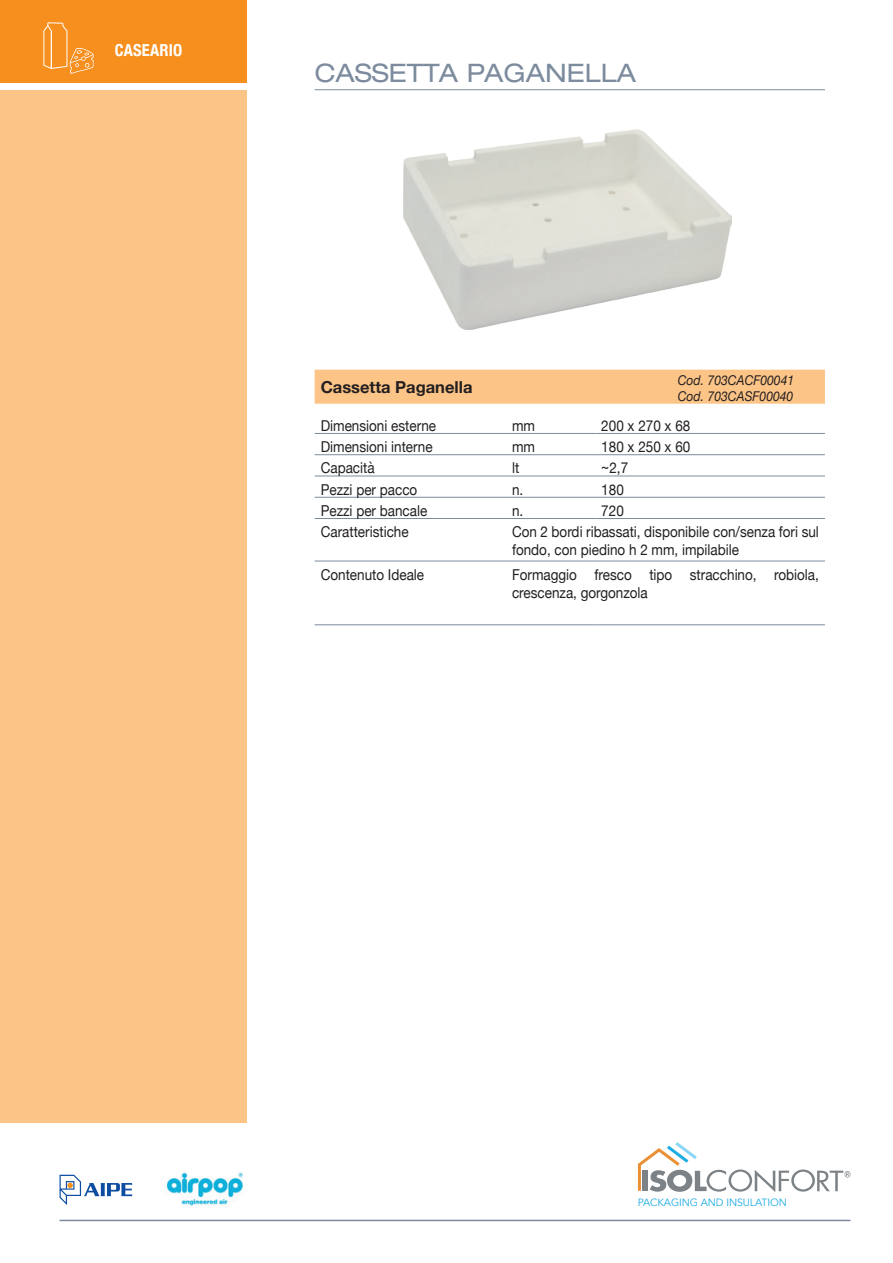
<style>
.page{position:relative;width:893px;height:1263px;background:#fff}
.page>*{position:absolute;margin:0;border:0;box-sizing:border-box;transform-origin:0 0}
.t1{font:expanded 25.5px "Helvetica Neue LT Std";color:#7c8b9d}
.t2{font:700 16.5px "Helvetica Neue";color:#231f20}
.t3{font:700 condensed 16.5px "Helvetica Neue";letter-spacing:.01em;color:#fff}
.t4{font:15px/18px "Helvetica Neue";color:#231f20;scale:.9 1}
.t5{font:italic 13.5px/16.2px "Helvetica Neue";color:#231f20;scale:.9 1}
.t6{font:10.5px "Avenir";letter-spacing:-.01em;color:#1fabe2}
</style>
<div class="page">
<div style="left:0;top:90px;width:247px;height:1033px;background:#fcc487"></div>
<hr style="left:60px;top:1220px;width:790px;height:1px;background:#7c8b9d">
<svg style="left:60px;top:1175px;width:72px;height:30px"></svg>
<svg style="left:638px;top:1142px;width:212px;height:50px"></svg>
<img style="left:166px;top:1172px;width:77px;height:35px">
<div style="left:0;top:0;width:247px;height:83px;background:#f68f1e"></div>
<svg style="left:43px;top:22px;width:51px;height:52px"></svg>
<hr style="left:315px;top:89px;width:510px;height:1px;background:#7c8b9d">
<hr style="left:315px;top:433px;width:191px;height:1px;background:#7c8b9d">
<hr style="left:506px;top:433px;width:89px;height:1px;background:#7c8b9d">
<hr style="left:595px;top:433px;width:230px;height:1px;background:#7c8b9d">
<hr style="left:315px;top:454px;width:191px;height:1px;background:#7c8b9d">
<hr style="left:506px;top:454px;width:89px;height:1px;background:#7c8b9d">
<hr style="left:595px;top:454px;width:230px;height:1px;background:#7c8b9d">
<hr style="left:315px;top:476px;width:191px;height:1px;background:#7c8b9d">
<hr style="left:506px;top:476px;width:89px;height:1px;background:#7c8b9d">
<hr style="left:595px;top:476px;width:230px;height:1px;background:#7c8b9d">
<hr style="left:315px;top:497px;width:191px;height:1px;background:#7c8b9d">
<hr style="left:506px;top:497px;width:89px;height:1px;background:#7c8b9d">
<hr style="left:595px;top:497px;width:230px;height:1px;background:#7c8b9d">
<hr style="left:315px;top:518px;width:191px;height:1px;background:#7c8b9d">
<hr style="left:506px;top:518px;width:89px;height:1px;background:#7c8b9d">
<hr style="left:595px;top:518px;width:230px;height:1px;background:#7c8b9d">
<hr style="left:315px;top:561px;width:191px;height:1px;background:#7c8b9d">
<hr style="left:506px;top:561px;width:89px;height:1px;background:#7c8b9d">
<hr style="left:595px;top:561px;width:230px;height:1px;background:#7c8b9d">
<hr style="left:315px;top:624px;width:191px;height:1px;background:#7c8b9d">
<hr style="left:506px;top:624px;width:89px;height:1px;background:#7c8b9d">
<hr style="left:595px;top:624px;width:230px;height:1px;background:#7c8b9d">
<div style="left:315px;top:370px;width:510px;height:34px;background:#fcc487"></div>
<img style="left:404px;top:129px;width:327px;height:200px">
<p class="t3" style="left:115px;top:36px;width:69px">CASEARIO</p>
<h1 class="t1" style="left:315px;top:58px;width:323px">CASSETTA PAGANELLA</h1>
<p class="t2" style="left:321px;top:374px;width:153px">Cassetta Paganella</p>
<p class="t5" style="left:678px;top:373px;width:131px">Cod. 703CACF00041<br>Cod. 703CASF00040</p>
<p class="t4" style="left:321px;top:417px;width:130px">Dimensioni esterne</p>
<p class="t4" style="left:512px;top:417px;width:27px">mm</p>
<p class="t4" style="left:601px;top:417px;width:100px">200 x 270 x 68</p>
<p class="t4" style="left:321px;top:438px;width:126px">Dimensioni interne</p>
<p class="t4" style="left:512px;top:438px;width:27px">mm</p>
<p class="t4" style="left:601px;top:438px;width:100px">180 x 250 x 60</p>
<p class="t4" style="left:321px;top:460px;width:61px">Capacità</p>
<p class="t4" style="left:512px;top:460px;width:10px">lt</p>
<p class="t4" style="left:601px;top:460px;width:31px">~2,7</p>
<p class="t4" style="left:321px;top:481px;width:109px">Pezzi per pacco</p>
<p class="t4" style="left:512px;top:481px;width:14px">n.</p>
<p class="t4" style="left:601px;top:481px;width:27px">180</p>
<p class="t4" style="left:321px;top:502px;width:120px">Pezzi per bancale</p>
<p class="t4" style="left:512px;top:502px;width:14px">n.</p>
<p class="t4" style="left:601px;top:502px;width:27px">720</p>
<p class="t4" style="left:321px;top:523px;width:99px">Caratteristiche</p>
<p class="t4" style="left:512px;top:523px;width:343px">Con 2 bordi ribassati, disponibile con/senza fori sul fondo, con piedino h 2 mm, impilabile</p>
<p class="t4" style="left:321px;top:566px;width:117px">Contenuto Ideale</p>
<p class="t4" style="left:512px;top:566px;width:343px">Formaggio fresco tipo stracchino, robiola, crescenza, gorgonzola</p>
<p class="t6" style="left:638px;top:1196px;width:150px">PACKAGING AND INSULATION</p>
</div>
